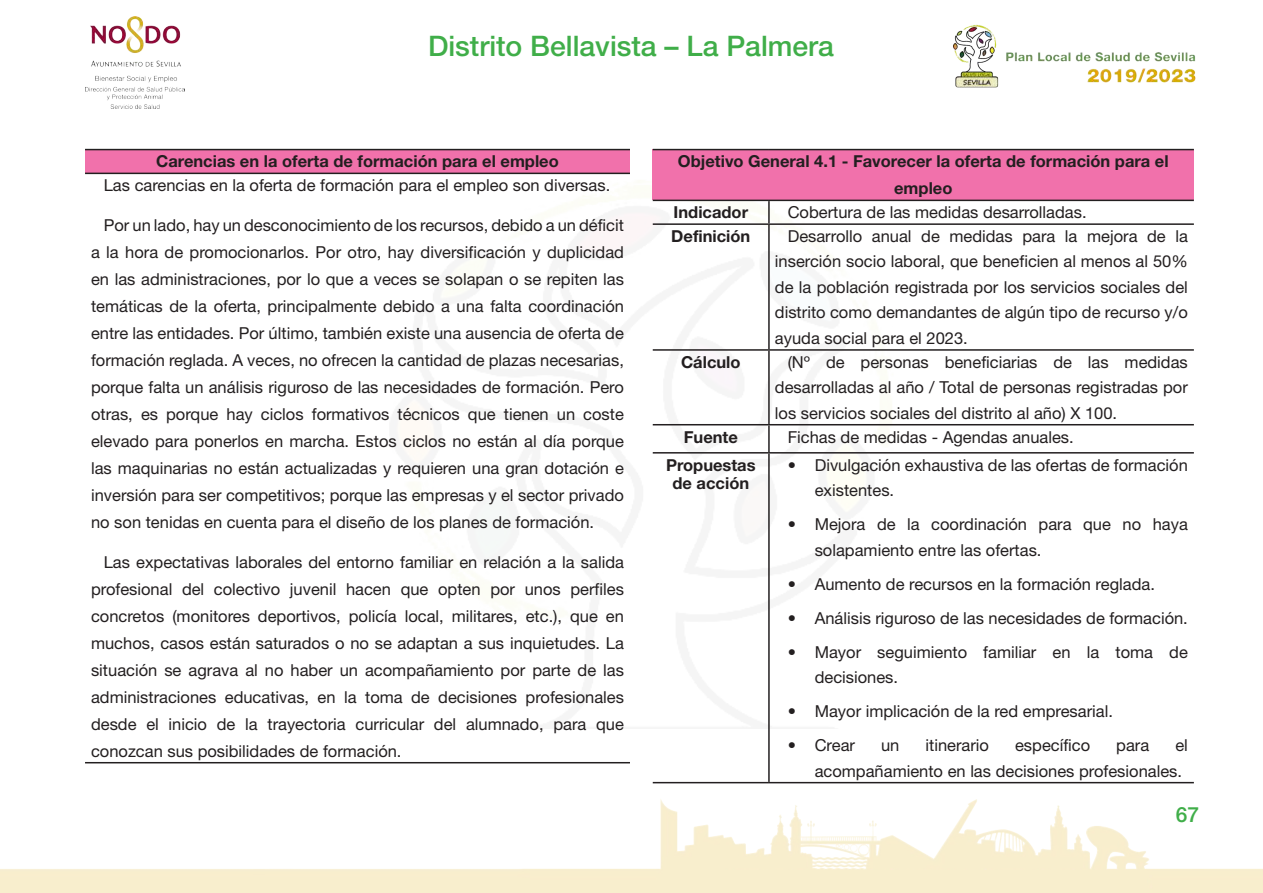
<style>
.page{position:relative;width:1263px;height:893px;background:#fff}
.page>*{position:absolute;margin:0;border:0;box-sizing:border-box;transform-origin:0 0}
.t1{font:500 28.35px "Helvetica Neue LT Std";color:#40ae49}
.t2{font:500 21px "Helvetica Neue LT Std";color:#40ae49}
.t3{font:16.5px/27px "Helvetica Neue LT Std";color:#231f20;text-align:justify}
.t4{font:700 16.5px/27px "Helvetica Neue LT Std";color:#231f20;text-align:center}
</style>
<div class="page">
<img style="left:953px;top:24px;width:243px;height:64px">
<img style="left:85px;top:16px;width:100px;height:92px">
<img style="left:0;top:799px;width:1263px;height:94px">
<div style="left:722px;top:870px;width:424px;height:22px;background:#f8eecd"></div>
<div style="left:653px;top:150px;width:541px;height:50px;background:#f171ab"></div>
<hr style="left:653px;top:149px;width:116px;height:1px;background:#231f20">
<hr style="left:769px;top:149px;width:425px;height:1px;background:#231f20">
<hr style="left:653px;top:200px;width:116px;height:1px;background:#231f20">
<hr style="left:768px;top:201px;width:2px;height:22px;background:#231f20">
<hr style="left:769px;top:200px;width:425px;height:1px;background:#231f20">
<hr style="left:653px;top:223px;width:116px;height:2px;background:#231f20">
<hr style="left:768px;top:225px;width:2px;height:124px;background:#231f20">
<hr style="left:769px;top:223px;width:425px;height:2px;background:#231f20">
<hr style="left:653px;top:349px;width:116px;height:2px;background:#231f20">
<hr style="left:768px;top:351px;width:2px;height:73px;background:#231f20">
<hr style="left:769px;top:349px;width:425px;height:2px;background:#231f20">
<hr style="left:653px;top:424px;width:116px;height:1px;background:#231f20">
<hr style="left:768px;top:425px;width:2px;height:27px;background:#231f20">
<hr style="left:769px;top:424px;width:425px;height:1px;background:#231f20">
<hr style="left:653px;top:452px;width:116px;height:2px;background:#231f20">
<hr style="left:653px;top:782px;width:116px;height:1px;background:#231f20">
<hr style="left:768px;top:454px;width:2px;height:328px;background:#231f20">
<hr style="left:769px;top:452px;width:425px;height:2px;background:#231f20">
<hr style="left:769px;top:782px;width:425px;height:1px;background:#231f20">
<div style="left:85px;top:150px;width:545px;height:23px;background:#f171ab"></div>
<hr style="left:85px;top:149px;width:545px;height:1px;background:#231f20">
<hr style="left:85px;top:173px;width:545px;height:1px;background:#231f20">
<hr style="left:85px;top:762px;width:545px;height:1px;background:#231f20">
<h1 class="t1" style="left:428px;top:29px;width:407px">Distrito Bellavista – La Palmera</h1>
<p class="t4" style="left:156px;top:148px;width:404px">Carencias en la oferta de formación para el empleo</p>
<p class="t3" style="left:104px;top:172px;width:508px">Las carencias en la oferta de formación para el empleo son diversas.</p>
<p class="t3" style="left:91px;top:211px;width:534px;text-indent:13px">Por un lado, hay un desconocimiento de los recursos, debido a un déficit a la hora de promocionarlos. Por otro, hay diversificación y duplicidad en las administraciones, por lo que a veces se solapan o se repiten las temáticas de la oferta, principalmente debido a una falta coordinación entre las entidades. Por último, también existe una ausencia de oferta de formación reglada. A veces, no ofrecen la cantidad de plazas necesarias, porque falta un análisis riguroso de las necesidades de formación. Pero otras, es porque hay ciclos formativos técnicos que tienen un coste elevado para ponerlos en marcha. Estos ciclos no están al día porque las maquinarias no están actualizadas y requieren una gran dotación e inversión para ser competitivos; porque las empresas y el sector privado no son tenidas en cuenta para el diseño de los planes de formación.</p>
<p class="t3" style="left:91px;top:548px;width:534px;text-indent:13px">Las expectativas laborales del entorno familiar en relación a la salida profesional del colectivo juvenil hacen que opten por unos perfiles concretos (monitores deportivos, policía local, militares, etc.), que en muchos, casos están saturados o no se adaptan a sus inquietudes. La situación se agrava al no haber un acompañamiento por parte de las administraciones educativas, en la toma de decisiones profesionales desde el inicio de la trayectoria curricular del alumnado, para que conozcan sus posibilidades de formación.</p>
<p class="t4" style="left:678px;top:148px;width:492px">Objetivo General 4.1 - Favorecer la oferta de formación para el empleo</p>
<p class="t4" style="left:674px;top:198px;width:76px">Indicador</p>
<p class="t3" style="left:788px;top:199px;width:300px">Cobertura de las medidas desarrolladas.</p>
<p class="t4" style="left:671px;top:222px;width:81px">Definición</p>
<p class="t3" style="left:775px;top:223px;width:414px;line-height:25.5px;text-indent:13px">Desarrollo anual de medidas para la mejora de la inserción socio laboral, que beneficien al menos al 50% de la población registrada por los servicios sociales del distrito como demandantes de algún tipo de recurso y/o ayuda social para el 2023.</p>
<p class="t4" style="left:681px;top:348px;width:61px">Cálculo</p>
<p class="t3" style="left:775px;top:349px;width:414px;line-height:25.5px;text-indent:13px">(Nº de personas beneficiarias de las medidas desarrolladas al año / Total de personas registradas por los servicios sociales del distrito al año) X 100.</p>
<p class="t4" style="left:684px;top:423px;width:56px">Fuente</p>
<p class="t3" style="left:788px;top:423px;width:288px">Fichas de medidas - Agendas anuales.</p>
<p class="t4" style="left:666px;top:455px;width:91px;line-height:18.8px">Propuestas de acción</p>
<p class="t3" style="left:815px;top:452px;width:375px;line-height:25.5px;text-indent:-27px">• Divulgación exhaustiva de las ofertas de formación existentes.</p>
<p class="t3" style="left:815px;top:511px;width:375px;line-height:25.5px;text-indent:-27px">• Mejora de la coordinación para que no haya solapamiento entre las ofertas.</p>
<p class="t3" style="left:788px;top:570px;width:369px">• Aumento de recursos en la formación reglada.</p>
<p class="t3" style="left:788px;top:604px;width:402px">• Análisis riguroso de las necesidades de formación.</p>
<p class="t3" style="left:815px;top:639px;width:375px;line-height:25.5px;text-indent:-27px">• Mayor seguimiento familiar en la toma de decisiones.</p>
<p class="t3" style="left:788px;top:697px;width:327px">• Mayor implicación de la red empresarial.</p>
<p class="t3" style="left:788px;top:731px;width:69px">• Crear</p>
<p class="t3" style="left:881px;top:731px;width:20px">un</p>
<p class="t3" style="left:925px;top:731px;width:65px">itinerario</p>
<p class="t3" style="left:1015px;top:731px;width:77px">específico</p>
<p class="t3" style="left:1116px;top:731px;width:34px">para</p>
<p class="t3" style="left:815px;top:732px;width:375px;line-height:25.5px;text-indent:361px">el acompañamiento en las decisiones profesionales.</p>
<p class="t2" style="left:1176px;top:802px;width:25px">67</p>
</div>
